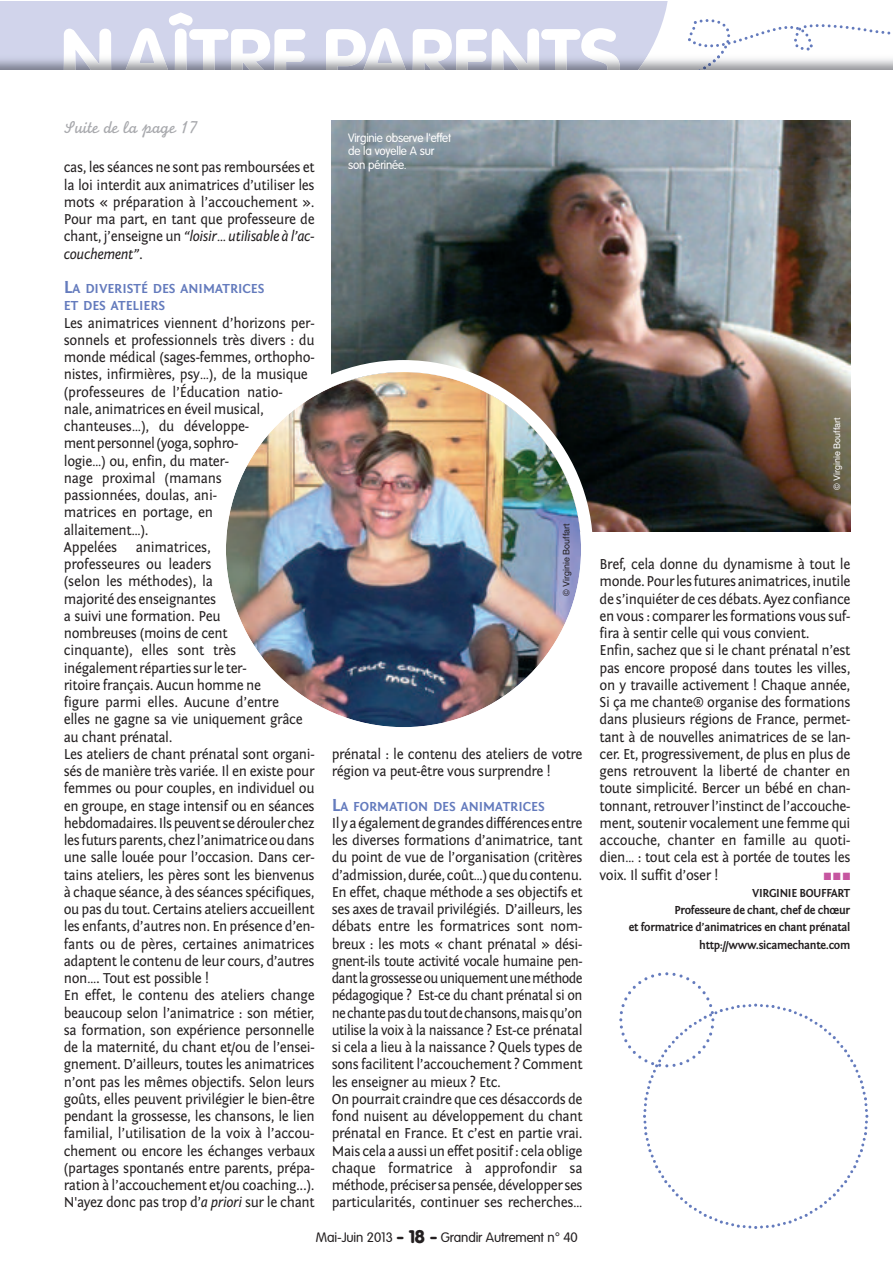
<style>
.page{position:relative;width:893px;height:1263px;background:#fff}
.page>*{position:absolute;margin:0;border:0;box-sizing:border-box;transform-origin:0 0}
.t1{font:18px "Monoline Script MT Std";color:#a8a9ad}
.t2{font:15px/17.2px "Fontin Sans";letter-spacing:-.025em;color:#231f20;scale:.95 1}
.t3{font:700 13.5px/17.2px "Fontin Sans";color:#647bbd}
.t4{font:300 13.5px "VAG Rounded";letter-spacing:-.01em;color:#231f20}
.t5{font:700 12px/17.2px "Fontin Sans";letter-spacing:-.025em;color:#231f20;text-align:right;scale:.95 1}
.t6{font:300 12px/13.5px "VAG Rounded";letter-spacing:-.015em;color:#fff}
.t7{font:10.5px "Zapf Dingbats ITC";color:#c656a0;scale:.95 1}
.t8{font:9px "Helvetica";color:#231f20}
.t9{font:9px "Helvetica";color:#fff}
.s1{font-style:italic}
.s2{font-size:18px}
.s3{font-weight:900;font-size:18px}
</style>
<div class="page">
<div style="left:0;top:1px;width:892px;height:154px;background:#d1d4eb"></div>
<svg style="left:64px;top:12px;width:242px;height:41px"></svg>
<svg style="left:326px;top:1px;width:566px;height:52px"></svg>
<img style="left:0;top:59px;width:326px;height:11px">
<img style="left:326px;top:53px;width:164px;height:17px">
<img style="left:64px;top:53px;width:242px;height:17px">
<img style="left:490px;top:53px;width:402px;height:17px">
<div style="left:0;top:70px;width:892px;height:1193px;background:#fff"></div>
<img style="left:332px;top:121px;width:518px;height:410px">
<img style="left:226px;top:360px;width:367px;height:367px">
<svg style="left:619px;top:972px;width:250px;height:257px"></svg>
<p class="t1" style="left:64px;top:116px;width:135px">Suite de la page 17</p>
<p class="t2" style="left:64px;top:159px;width:266px;text-align:justify">cas, les séances ne sont pas remboursées et la loi interdit aux animatrices d’utiliser les mots « préparation à l’accouchement ».<br>Pour ma part, en tant que professeure de chant, j’enseigne un <span class="s1">“loisir… utilisable à l’ac&shy;couchement”</span>.</p>
<p class="t3" style="left:64px;top:280px;width:202px"><span class="s2">L</span>A DIVERISTÉ DES ANIMATRICES<br>ET DES ATELIERS</p>
<p class="t2" style="left:64px;top:314px;width:266px">Les animatrices viennent d’horizons per&shy;sonnels et professionnels très divers : du monde médical (sages-femmes, orthopho&shy;nistes, infirmières, psy…), de la musique (professeures de l’Éducation natio&shy;nale, animatrices en éveil musical, chanteuses…), du développe-<br>ment personnel (yoga, sophro-<br>logie…) ou, enfin, du mater-<br>nage proximal (mamans<br>passionnées, doulas, ani-<br>matrices en portage, en<br>allaitement…).<br>Appelées animatrices,<br>professeures ou leaders<br>(selon les méthodes), la<br>majorité des enseignantes<br>a suivi une formation. Peu<br>nombreuses (moins de cent<br>cinquante), elles sont très<br>inégalement réparties sur le ter-<br>ritoire français. Aucun homme ne<br>figure parmi elles. Aucune d’entre<br>elles ne gagne sa vie uniquement grâce au chant prénatal.<br>Les ateliers de chant prénatal sont organi&shy;sés de manière très variée. Il en existe pour femmes ou pour couples, en individuel ou en groupe, en stage intensif ou en séances hebdomadaires. Ils peuvent se dérouler chez les futurs parents, chez l’animatrice ou dans une salle louée pour l’occasion. Dans cer&shy;tains ateliers, les pères sont les bienvenus à chaque séance, à des séances spécifiques, ou pas du tout. Certains ateliers accueillent les enfants, d’autres non. En présence d’en&shy;fants ou de pères, certaines animatrices adaptent le contenu de leur cours, d’autres non…. Tout est possible !<br>En effet, le contenu des ateliers change beaucoup selon l’animatrice : son métier, sa formation, son expérience personnelle de la maternité, du chant et/ou de l’ensei&shy;gnement. D’ailleurs, toutes les animatrices n’ont pas les mêmes objectifs. Selon leurs goûts, elles peuvent privilégier le bien-être pendant la grossesse, les chansons, le lien familial, l’utilisation de la voix à l’accou&shy;chement ou encore les échanges verbaux (partages spontanés entre parents, prépa&shy;ration à l’accouchement et/ou coaching...).<br>N'ayez donc pas trop d’<span class="s1">a priori</span> sur le chant</p>
<p class="t6" style="left:348px;top:131px;width:104px">Virginie observe l'effet de la voyelle A sur son périnée.</p>
<p class="t8" style="left:559px;top:596px;width:74px;rotate:-90deg">© Virginie Bouffart</p>
<p class="t2" style="left:332px;top:745px;width:266px">prénatal : le contenu des ateliers de votre région va peut-être vous surprendre !</p>
<p class="t3" style="left:332px;top:798px;width:214px"><span class="s2">L</span>A FORMATION DES ANIMATRICES</p>
<p class="t2" style="left:332px;top:814px;width:266px">Il y a également de grandes différences entre les diverses formations d’animatrice, tant du point de vue de l’organisation (critères d’admission, durée, coût…) que du contenu.<br>En effet, chaque méthode a ses objectifs et ses axes de travail privilégiés. D’ailleurs, les débats entre les formatrices sont nom&shy;breux : les mots « chant prénatal » dési&shy;gnent-ils toute activité vocale humaine pen&shy;dant la grossesse ou uniquement une méthode pédagogique ? Est-ce du chant prénatal si on ne chante pas du tout de chansons, mais qu’on utilise la voix à la naissance ? Est-ce prénatal si cela a lieu à la naissance ? Quels types de sons facilitent l’accouchement ? Comment les enseigner au mieux ? Etc.<br>On pourrait craindre que ces désaccords de fond nuisent au développement du chant prénatal en France. Et c’est en partie vrai.<br>Mais cela a aussi un effet positif : cela oblige chaque formatrice à approfondir sa méthode, préciser sa pensée, développer ses particularités, continuer ses recherches…</p>
<p class="t4" style="left:316px;top:1229px;width:263px">Mai-Juin 2013 <span class="s3">- 18 -</span> Grandir Autrement n° 40</p>
<p class="t9" style="left:830px;top:490px;width:74px;rotate:-90deg">© Virginie Bouffart</p>
<p class="t2" style="left:600px;top:556px;width:266px">Bref, cela donne du dynamisme à tout le monde. Pour les futures animatrices, inutile de s’inquiéter de ces débats. Ayez confiance en vous : comparer les formations vous suf&shy;fira à sentir celle qui vous convient.<br>Enfin, sachez que si le chant prénatal n’est pas encore proposé dans toutes les villes, on y travaille activement ! Chaque année, Si ça me chante® organise des formations dans plusieurs régions de France, permet&shy;tant à de nouvelles animatrices de se lan&shy;cer. Et, progressivement, de plus en plus de gens retrouvent la liberté de chanter en toute simplicité. Bercer un bébé en chan&shy;tonnant, retrouver l’instinct de l’accouche&shy;ment, soutenir vocalement une femme qui accouche, chanter en famille au quoti&shy;dien… : tout cela est à portée de toutes les voix. Il suffit d’oser !</p>
<p class="t7" style="left:824px;top:871px;width:29px">■■■</p>
<p class="t5" style="left:629px;top:884px;width:235px">VIRGINIE BOUFFART<br>Professeure de chant, chef de chœur<br>et formatrice d’animatrices en chant prénatal http://www.sicamechante.com</p>
</div>
